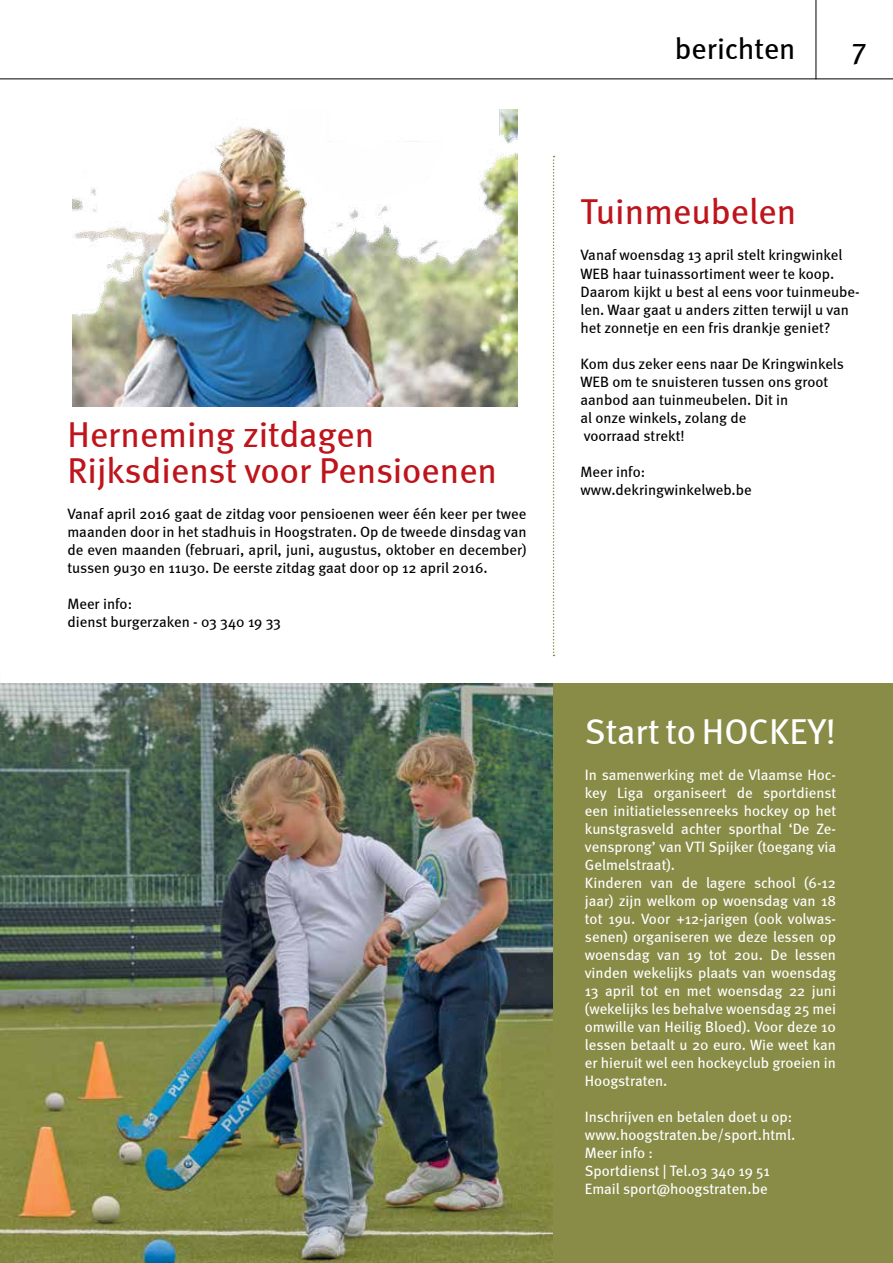
<style>
.page{position:relative;width:893px;height:1263px;background:#fff}
.page>*{position:absolute;margin:0;border:0;box-sizing:border-box;transform-origin:0 0}
.t1{font:36px/36px "Meta";color:#be141b}
.t2{font:36px "Meta";color:#fff}
.t3{font:30px "Meta";color:#000}
.t4{font:15px/18px "Meta";color:#fff}
.t5{font:15px/18px "Meta";color:#000}
</style>
<div class="page">
<div style="left:547px;top:683px;width:346px;height:580px;background:#888c47"></div>
<hr style="left:0;top:78px;width:893px;height:1px;background:#000">
<hr style="left:816px;top:0;width:1px;height:79px;background:#000">
<img style="left:0;top:683px;width:553px;height:580px">
<svg style="left:553px;top:156px;width:2px;height:500px"></svg>
<img style="left:72px;top:110px;width:446px;height:297px">
<h1 class="t1" style="left:68px;top:416px;width:431px">Herneming zitdagen<br>Rijksdienst voor Pensioenen</h1>
<p class="t5" style="left:68px;top:504px;width:461px;text-align:justify">Vanaf april 2016 gaat de zitdag voor pensioenen weer één keer per twee maanden door in het stadhuis in Hoogstraten. Op de tweede dinsdag van de even maanden (februari, april, juni, augustus, oktober en december) tussen 9u30 en 11u30. De eerste zitdag gaat door op 12 april 2016.</p>
<p class="t5" style="left:68px;top:594px;width:215px">Meer info:<br>dienst burgerzaken - 03 340 19 33</p>
<h2 class="t3" style="left:675px;top:31px;width:122px">berichten</h2>
<h2 class="t3" style="left:852px;top:31px;width:16px">7</h2>
<h1 class="t1" style="left:580px;top:193px;width:217px">Tuinmeubelen</h1>
<p class="t5" style="left:580px;top:246px;width:281px">Vanaf woensdag 13 april stelt kringwinkel WEB haar tuinassortiment weer te koop.<br>Daarom kijkt u best al eens voor tuinmeube&shy;len. Waar gaat u anders zitten terwijl u van het zonnetje en een fris drankje geniet?</p>
<p class="t5" style="left:580px;top:354px;width:265px">Kom dus zeker eens naar De Kringwinkels<br>WEB om te snuisteren tussen ons groot aanbod aan tuinmeubelen. Dit in<br>al onze winkels, zolang de<br>voorraad strekt!</p>
<p class="t5" style="left:580px;top:462px;width:173px">Meer info: www.dekringwinkelweb.be</p>
<h1 class="t2" style="left:585px;top:710px;width:253px">Start to HOCKEY!</h1>
<p class="t4" style="left:585px;top:765px;width:253px">In samenwerking met de Vlaamse Hoc&shy;key Liga organiseert de sportdienst een initiatielessenreeks hockey op het kunstgrasveld achter sporthal ‘De Ze&shy;vensprong’ van VTI Spijker (toegang via Gelmelstraat).<br>Kinderen van de lagere school (6-12 jaar) zijn welkom op woensdag van 18 tot 19u. Voor +12-jarigen (ook volwas&shy;senen) organiseren we deze lessen op woensdag van 19 tot 20u. De lessen vinden wekelijks plaats van woensdag 13 april tot en met woensdag 22 juni (wekelijks les behalve woensdag 25 mei omwille van Heilig Bloed). Voor deze 10 lessen betaalt u 20 euro. Wie weet kan er hieruit wel een hockeyclub groeien in Hoogstraten.</p>
<p class="t4" style="left:585px;top:1107px;width:212px">Inschrijven en betalen doet u op: www.hoogstraten.be/sport.html.<br>Meer info :<br>Sportdienst | Tel.03 340 19 51<br>Email sport@hoogstraten.be</p>
</div>
